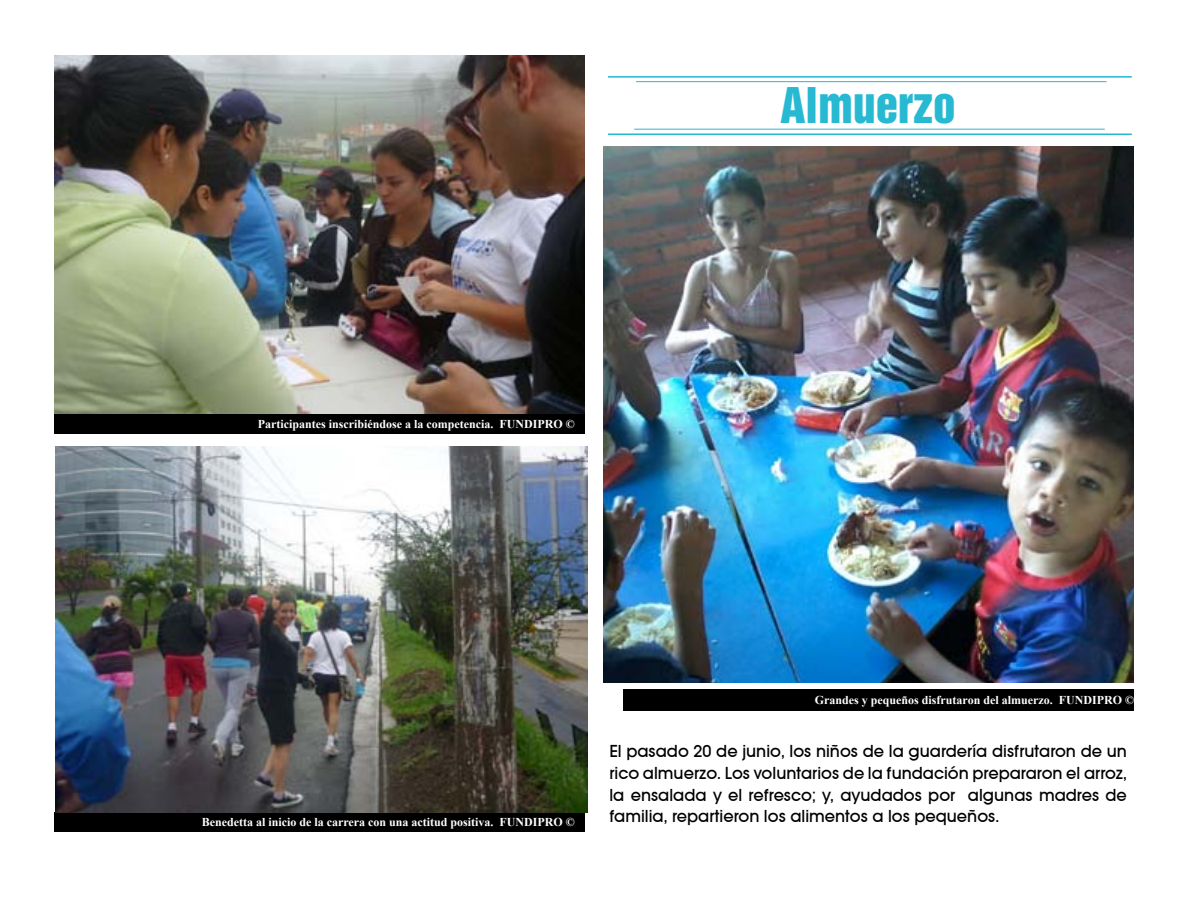
<style>
.page{position:relative;width:1188px;height:918px;background:#fff}
.page>*{position:absolute;margin:0;border:0;box-sizing:border-box;transform-origin:0 0}
.t1{font:45px "Helvetica Inserat LT Std";color:#27b9d2}
.t2{font:18px/21.6px "Avant Garde Md ITCTT";color:#000;text-align:justify}
.t3{font:700 12px "Times New Roman";color:#fff}
</style>
<div class="page">
<hr style="left:634px;top:129px;width:471px;height:1px;background:#27b9d2">
<hr style="left:608px;top:133px;width:524px;height:2px;background:#27b9d2">
<hr style="left:608px;top:76px;width:524px;height:2px;background:#27b9d2">
<hr style="left:636px;top:81px;width:471px;height:1px;background:#27b9d2">
<div style="left:623px;top:689px;width:511px;height:22px;background:#000"></div>
<div style="left:54px;top:414px;width:531px;height:19px;background:#000"></div>
<div style="left:54px;top:812px;width:531px;height:19px;background:#000"></div>
<img style="left:54px;top:55px;width:530px;height:359px">
<img style="left:55px;top:446px;width:532px;height:366px">
<img style="left:603px;top:147px;width:531px;height:536px">
<h1 class="t1" style="left:781px;top:79px;width:177px">Almuerzo</h1>
<p class="t3" style="left:258px;top:416px;width:318px">Participantes inscribiéndose a la competencia. FUNDIPRO ©</p>
<p class="t3" style="left:202px;top:814px;width:375px">Benedetta al inicio de la carrera con una actitud positiva. FUNDIPRO ©</p>
<p class="t3" style="left:815px;top:692px;width:321px">Grandes y pequeños disfrutaron del almuerzo. FUNDIPRO ©</p>
<p class="t2" style="left:609px;top:741px;width:519px">El pasado 20 de junio, los niños de la guardería disfrutaron de un rico almuerzo. Los voluntarios de la fundación prepararon el arroz, la ensalada y el refresco; y, ayudados por algunas madres de familia, repartieron los alimentos a los pequeños.</p>
</div>
